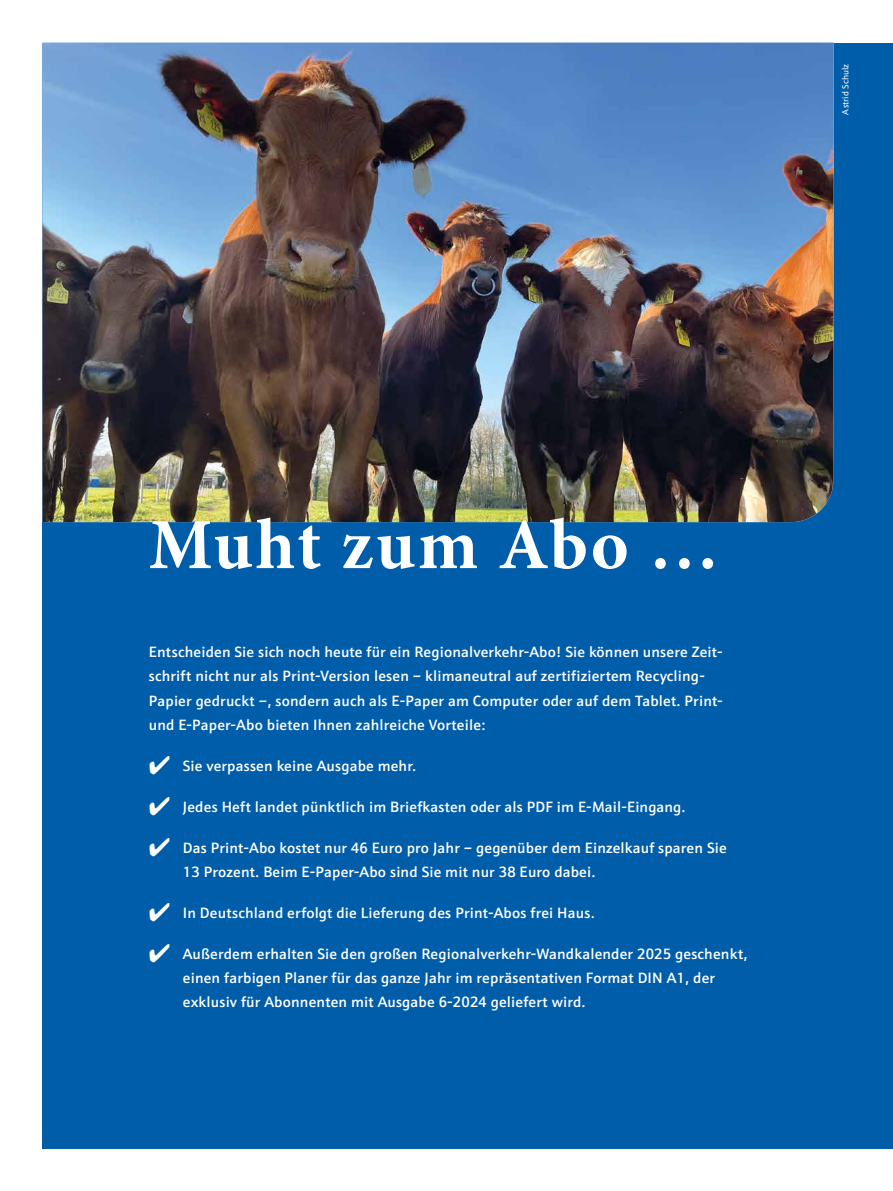
<style>
.page{position:relative;width:893px;height:1191px;background:#fff}
.page>*{position:absolute;margin:0;border:0;box-sizing:border-box;transform-origin:0 0}
.t1{font:700 72px "Minion Pro";letter-spacing:.03em;color:#fff}
.t2{font:500 15px/24px "Schnebel Sans Pro";letter-spacing:.01em;color:#fff}
.t3{font:9px "Schnebel Sans Pro";letter-spacing:.005em;color:#fff}
</style>
<div class="page">
<div style="left:43px;top:43px;width:850px;height:1105px;background:#005da9"></div>
<img style="left:43px;top:43px;width:790px;height:479px">
<p class="t3" style="left:840px;top:115px;width:52px;rotate:-90deg">Astrid Schulz</p>
<h1 class="t1" style="left:149px;top:494px;width:572px">Muht zum Abo …</h1>
<p class="t2" style="left:149px;top:640px;width:575px">Entscheiden Sie sich noch heute für ein Regionalverkehr-Abo! Sie können unsere Zeit&shy;schrift nicht nur als Print-Version lesen – klimaneutral auf zertifiziertem Recycling-Papier gedruckt –, sondern auch als E-Paper am Computer oder auf dem Tablet. Print&shy;und E-Paper-Abo bieten Ihnen zahlreiche Vorteile:</p>
<p class="t2" style="left:149px;top:753px;width:269px">✔ Sie verpassen keine Ausgabe mehr.</p>
<p class="t2" style="left:149px;top:794px;width:538px">✔ Jedes Heft landet pünktlich im Briefkasten oder als PDF im E-Mail-Eingang.</p>
<p class="t2" style="left:183px;top:835px;width:545px;text-indent:-34px">✔ Das Print-Abo kostet nur 46 Euro pro Jahr – gegenüber dem Einzelkauf sparen Sie<br>13 Prozent. Beim E-Paper-Abo sind Sie mit nur 38 Euro dabei.</p>
<p class="t2" style="left:149px;top:900px;width:448px">✔ In Deutschland erfolgt die Lieferung des Print-Abos frei Haus.</p>
<p class="t2" style="left:183px;top:941px;width:566px;text-indent:-34px">✔ Außerdem erhalten Sie den großen Regionalverkehr-Wandkalender 2025 geschenkt, einen farbigen Planer für das ganze Jahr im repräsentativen Format DIN A1, der exklusiv für Abonnenten mit Ausgabe 6-2024 geliefert wird.</p>
</div>
